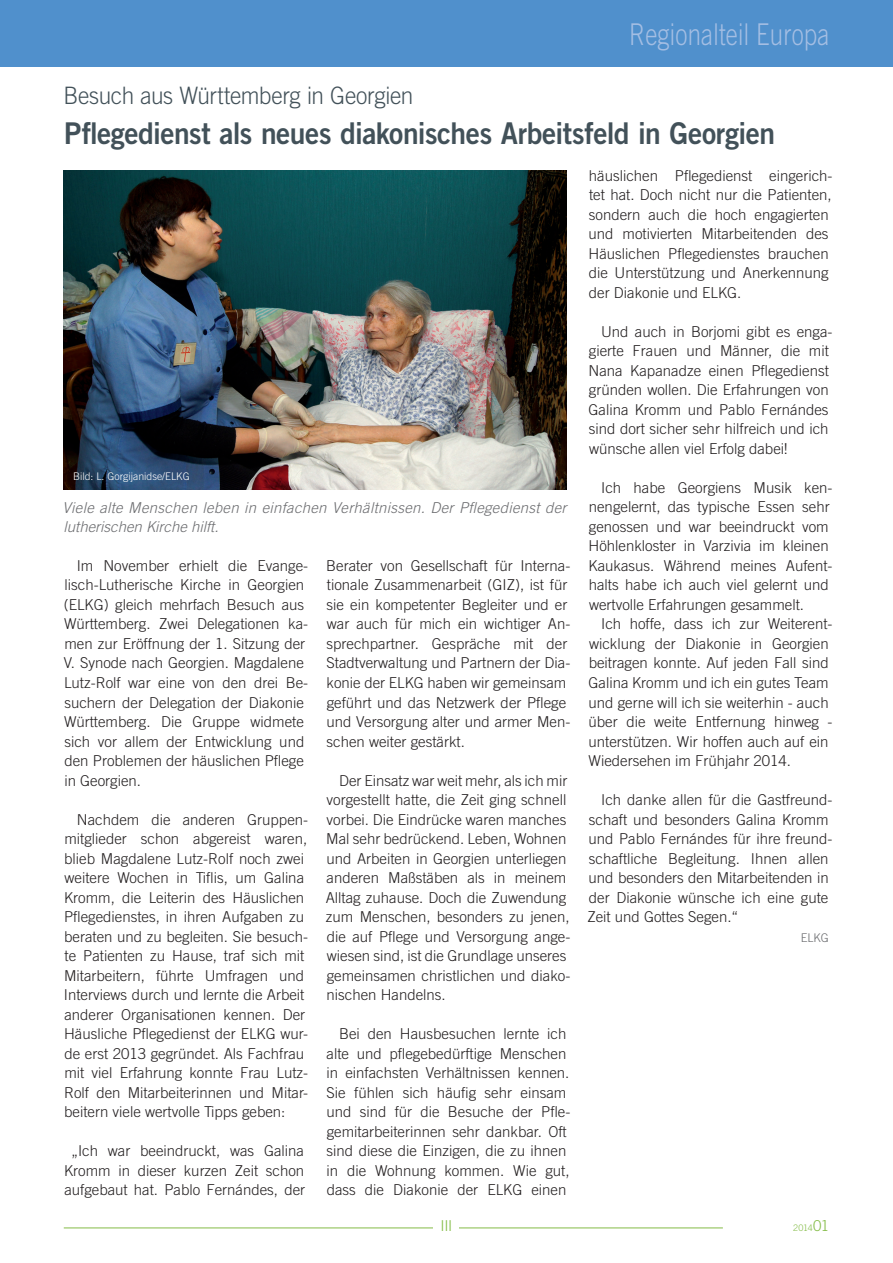
<style>
.page{position:relative;width:893px;height:1263px;background:#fff}
.page>*{position:absolute;margin:0;border:0;box-sizing:border-box;transform-origin:0 0}
.t1{font:30px "Trade Gothic LT Std Bd 2";letter-spacing:-.02em;color:#425159;scale:.94 1}
.t2{font:300 30px "Trade Gothic LT Std";letter-spacing:.01em;color:#a4bee3;scale:.8 1}
.t3{font:300 24px "Trade Gothic LT Std";letter-spacing:-.015em;color:#425159;scale:.94 1}
.t4{font:300 15px/19.5px "Trade Gothic LT Std";color:#231f20}
.t5{font:italic 300 15px/19.5px "Trade Gothic LT Std";letter-spacing:.02em;color:#6c6d70}
.t6{font:300 15px "Trade Gothic LT Std";color:#84bc47}
.t7{font:300 12px "Trade Gothic LT Std";color:#6c6d70}
.t8{font:300 10.5px "Trade Gothic LT Std";color:#fff}
.t9{font:300 9px "Trade Gothic LT Std";color:#84bc47}
.s1{font-size:15px}
</style>
<div class="page">
<div style="left:0;top:0;width:893px;height:67px;background:#5090cc"></div>
<hr style="left:64px;top:1227px;width:659px;height:1px;background:#84bc47">
<div style="left:434px;top:1220px;width:25px;height:26px;background:#fff"></div>
<img style="left:64px;top:170px;width:503px;height:319px">
<h1 class="t2" style="left:629px;top:16px;width:252px">Regionalteil Europa</h1>
<h2 class="t3" style="left:63px;top:81px;width:374px">Besuch aus Württemberg in Georgien</h2>
<h1 class="t1" style="left:64px;top:115px;width:758px">Pflegedienst als neues diakonisches Arbeitsfeld in Georgien</h1>
<p class="t8" style="left:73px;top:470px;width:118px">Bild: L. Gorgijanidse/ELKG</p>
<p class="t5" style="left:63px;top:498px;width:505px">Viele alte Menschen leben in einfachen Verhältnissen. Der Pflegedienst der lutherischen Kirche hilft.</p>
<p class="t4" style="left:64px;top:556px;width:246px;text-indent:13px">Im November erhielt die Evange&shy;lisch-Lutherische Kirche in Georgien (ELKG) gleich mehrfach Besuch aus Württemberg. Zwei Delegationen ka&shy;men zur Eröffnung der 1. Sitzung der V. Synode nach Georgien. Magdalene Lutz-Rolf war eine von den drei Be&shy;suchern der Delegation der Diakonie Württemberg. Die Gruppe widmete sich vor allem der Entwicklung und den Problemen der häuslichen Pflege in Georgien.</p>
<p class="t4" style="left:64px;top:809px;width:246px;text-indent:13px">Nachdem die anderen Gruppen&shy;mitglieder schon abgereist waren, blieb Magdalene Lutz-Rolf noch zwei weitere Wochen in Tiflis, um Galina Kromm, die Leiterin des Häuslichen Pflegedienstes, in ihren Aufgaben zu beraten und zu begleiten. Sie besuch&shy;te Patienten zu Hause, traf sich mit Mitarbeitern, führte Umfragen und Interviews durch und lernte die Arbeit anderer Organisationen kennen. Der Häusliche Pflegedienst der ELKG wur&shy;de erst 2013 gegründet. Als Fachfrau mit viel Erfahrung konnte Frau Lutz-Rolf den Mitarbeiterinnen und Mitar&shy;beitern viele wertvolle Tipps geben:</p>
<p class="t4" style="left:64px;top:1141px;width:243px;text-align:center">„Ich war beeindruckt, was Galina<br>Kromm in dieser kurzen Zeit schon aufgebaut hat. Pablo Fernándes, der</p>
<p class="t4" style="left:326px;top:556px;width:246px">Berater von Gesellschaft für Interna&shy;tionale Zusammenarbeit (GIZ), ist für sie ein kompetenter Begleiter und er war auch für mich ein wichtiger An&shy;sprechpartner. Gespräche mit der Stadtverwaltung und Partnern der Dia&shy;konie der ELKG haben wir gemeinsam geführt und das Netzwerk der Pflege und Versorgung alter und armer Men&shy;schen weiter gestärkt.</p>
<p class="t4" style="left:326px;top:770px;width:246px;text-indent:13px">Der Einsatz war weit mehr, als ich mir vorgestellt hatte, die Zeit ging schnell vorbei. Die Eindrücke waren manches Mal sehr bedrückend. Leben, Wohnen und Arbeiten in Georgien unterliegen anderen Maßstäben als in meinem Alltag zuhause. Doch die Zuwendung zum Menschen, besonders zu jenen, die auf Pflege und Versorgung ange&shy;wiesen sind, ist die Grundlage unseres gemeinsamen christlichen und diako&shy;nischen Handelns.</p>
<p class="t4" style="left:326px;top:1024px;width:245px;text-align:center">Bei den Hausbesuchen lernte ich alte und pflegebedürftige Menschen in einfachsten Verhältnissen kennen.<br>Sie fühlen sich häufig sehr einsam und sind für die Besuche der Pfle&shy;gemitarbeiterinnen sehr dankbar. Oft sind diese die Einzigen, die zu ihnen in die Wohnung kommen. Wie gut, dass die Diakonie der ELKG einen</p>
<p class="t4" style="left:588px;top:166px;width:246px">häuslichen Pflegedienst eingerich&shy;tet hat. Doch nicht nur die Patienten, sondern auch die hoch engagierten und motivierten Mitarbeitenden des Häuslichen Pflegedienstes brauchen die Unterstützung und Anerkennung der Diakonie und ELKG.</p>
<p class="t4" style="left:588px;top:322px;width:246px;text-indent:13px">Und auch in Borjomi gibt es enga&shy;gierte Frauen und Männer, die mit Nana Kapanadze einen Pflegedienst gründen wollen. Die Erfahrungen von Galina Kromm und Pablo Fernándes sind dort sicher sehr hilfreich und ich wünsche allen viel Erfolg dabei!</p>
<p class="t4" style="left:588px;top:478px;width:246px;text-indent:13px">Ich habe Georgiens Musik ken&shy;nengelernt, das typische Essen sehr genossen und war beeindruckt vom Höhlenkloster in Varzivia im kleinen Kaukasus. Während meines Aufent&shy;halts habe ich auch viel gelernt und wertvolle Erfahrungen gesammelt.</p>
<p class="t4" style="left:588px;top:614px;width:246px;text-indent:13px">Ich hoffe, dass ich zur Weiterent&shy;wicklung der Diakonie in Georgien beitragen konnte. Auf jeden Fall sind Galina Kromm und ich ein gutes Team und gerne will ich sie weiterhin - auch über die weite Entfernung hinweg - unterstützen. Wir hoffen auch auf ein Wiedersehen im Frühjahr 2014.</p>
<p class="t4" style="left:587px;top:790px;width:247px;text-indent:14px">Ich danke allen für die Gastfreund&shy;schaft und besonders Galina Kromm und Pablo Fernándes für ihre freund&shy;schaftliche Begleitung. Ihnen allen und besonders den Mitarbeitenden in der Diakonie wünsche ich eine gute Zeit und Gottes Segen.“</p>
<p class="t7" style="left:801px;top:930px;width:30px">ELKG</p>
<p class="t6" style="left:441px;top:1217px;width:13px">III</p>
<p class="t9" style="left:793px;top:1223px;width:38px">2014<span class="s1">01</span></p>
</div>
